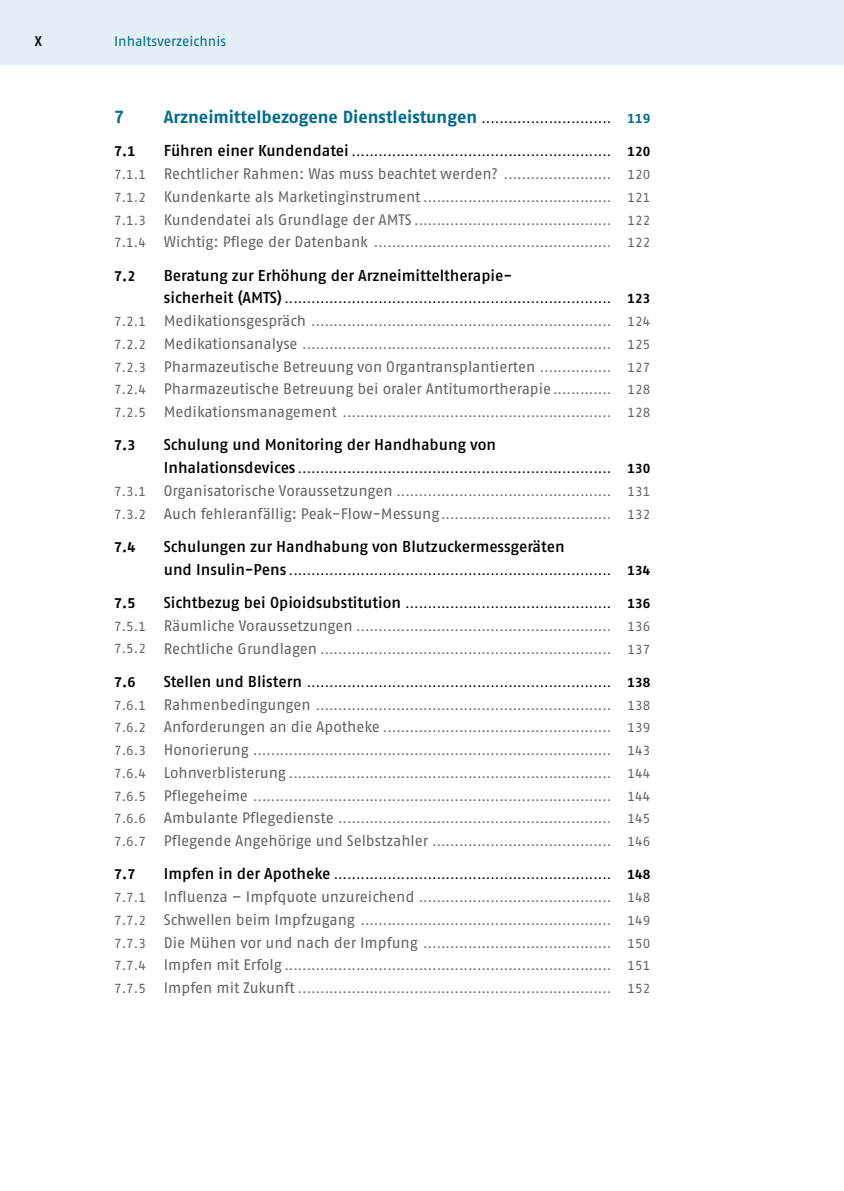
<style>
.page{position:relative;width:844px;height:1191px;background:#fff}
.page>*{position:absolute;margin:0;border:0;box-sizing:border-box;transform-origin:0 0}
.t1{font:700 17.5px "Fago Pro";color:#006b8d}
.t2{font:600 15.75px "Fago Pro";letter-spacing:-.005em;color:#000}
.t3{font:15.4px/22.8px "Fago Pro";letter-spacing:-.005em;color:#646363}
.t4{font:700 14px "Fago Pro";color:#000}
.t5{font:14px "Fago Pro";color:#006b8d}
.t6{font:600 14px "Fago Pro";color:#000}
.t7{font:13.12px/22.8px "Fago Pro";color:#646363;text-align:justify}
.t8{font:13.12px "Fago Pro";color:#000}
.s1{font-weight:400;font-size:13.12px;color:#000}
.s2{font-size:13.12px}
.s3{font-weight:600;font-size:15.75px}
.s4{font-weight:700}
.s5{font-size:15.4px}
.s6{font-weight:600;font-size:15.75px;color:#000}
.s7{color:#000}
.s8{font-weight:700;color:#000}
</style>
<div class="page">
<div style="left:114px;top:0;width:729px;height:64px;background:#e3eff5"></div>
<div style="left:0;top:0;width:114px;height:64px;background:#e3eff5"></div>
<p class="t6" style="left:35px;top:32px;width:9px">X</p>
<p class="t5" style="left:114px;top:32px;width:113px">Inhaltsverzeichnis</p>
<h1 class="t1" style="left:114px;top:106px;width:12px">7</h1>
<h1 class="t1" style="left:164px;top:106px;width:488px">Arzneimittelbezogene Dienstleistungen <span class="s1">.............................</span> <span class="s2">119</span></h1>
<p class="t4" style="left:114px;top:143px;width:23px">7.1</p>
<p class="t8" style="left:164px;top:144px;width:488px"><span class="s3">Führen einer Kundendatei</span> .......................................................... <span class="s4">120</span></p>
<p class="t3" style="left:114px;top:162px;width:537px"><span class="s2">7.1.1</span> Rechtlicher Rahmen: Was muss beachtet werden? <span class="s2">........................ 120</span></p>
<p class="t7" style="left:114px;top:186px;width:537px">7.1.2 <span class="s5">Kundenkarte als Marketinginstrument</span> .......................................... 121<br>7.1.3 <span class="s5">Kundendatei als Grundlage der AMTS</span> ............................................ 122<br>7.1.4 <span class="s5">Wichtig: Pflege der Datenbank</span> ..................................................... 122</p>
<p class="t4" style="left:114px;top:267px;width:23px">7.2</p>
<p class="t2" style="left:164px;top:266px;width:350px">Beratung zur Erhöhung der Arzneimitteltherapie-</p>
<p class="t7" style="left:114px;top:287px;width:537px;text-indent:50px"><span class="s6">sicherheit (AMTS)</span> <span class="s7">.........................................................................</span> <span class="s8">123<br></span>7.2.1 <span class="s5">Medikationsgespräch</span> ................................................................... 124<br>7.2.2 <span class="s5">Medikationsanalyse</span> ..................................................................... 125</p>
<p class="t3" style="left:114px;top:355px;width:537px"><span class="s2">7.2.3</span> Pharmazeutische Betreuung von Organtransplantierten <span class="s2">................ 127<br>7.2.4</span> Pharmazeutische Betreuung bei oraler Antitumortherapie<span class="s2">............. 128</span></p>
<p class="t7" style="left:114px;top:401px;width:537px">7.2.5 <span class="s5">Medikationsmanagement</span> ............................................................ 128</p>
<p class="t4" style="left:114px;top:437px;width:23px">7.3</p>
<p class="t2" style="left:164px;top:435px;width:333px">Schulung und Monitoring der Handhabung von</p>
<p class="t7" style="left:114px;top:457px;width:537px;text-indent:50px"><span class="s6">Inhalationsdevices</span> <span class="s7">......................................................................</span> <span class="s8">130<br></span>7.3.1 <span class="s5">Organisatorische Voraussetzungen</span> ................................................ 131<br>7.3.2 <span class="s5">Auch fehleranfällig: Peak-Flow-Messung</span>...................................... 132</p>
<p class="t4" style="left:114px;top:538px;width:23px">7.4</p>
<p class="t2" style="left:164px;top:537px;width:402px">Schulungen zur Handhabung von Blutzuckermessgeräten</p>
<p class="t8" style="left:164px;top:562px;width:488px"><span class="s3">und Insulin-Pens</span> ........................................................................ <span class="s4">134</span></p>
<p class="t4" style="left:114px;top:594px;width:23px">7.5</p>
<p class="t7" style="left:114px;top:592px;width:537px;text-indent:50px"><span class="s6">Sichtbezug bei Opioidsubstitution</span> <span class="s7">..............................................</span> <span class="s8">136<br></span>7.5.1 <span class="s5">Räumliche Voraussetzungen</span> ......................................................... 136<br>7.5.2 <span class="s5">Rechtliche Grundlagen</span> ................................................................. 137</p>
<p class="t4" style="left:114px;top:673px;width:23px">7.6</p>
<p class="t7" style="left:114px;top:671px;width:537px;text-indent:50px"><span class="s6">Stellen und Blistern</span> <span class="s7">....................................................................</span> <span class="s8">138<br></span>7.6.1 <span class="s5">Rahmenbedingungen</span> .................................................................. 138<br>7.6.2 <span class="s5">Anforderungen an die Apotheke</span> ................................................... 139<br>7.6.3 <span class="s5">Honorierung</span> ................................................................................ 143<br>7.6.4 <span class="s5">Lohnverblisterung</span> ........................................................................ 144<br>7.6.5 <span class="s5">Pflegeheime</span> ................................................................................ 144<br>7.6.6 <span class="s5">Ambulante Pflegedienste</span> ............................................................. 145<br>7.6.7 <span class="s5">Pflegende Angehörige und Selbstzahler</span> ........................................ 146</p>
<p class="t4" style="left:114px;top:866px;width:23px">7.7</p>
<p class="t7" style="left:114px;top:863px;width:537px;text-indent:50px"><span class="s6">Impfen in der Apotheke</span> <span class="s7">..............................................................</span> <span class="s8">148<br></span>7.7.1 <span class="s5">Influenza – Impfquote unzureichend</span> ........................................... 148<br>7.7.2 <span class="s5">Schwellen beim Impfzugang</span> ........................................................ 149<br>7.7.3 <span class="s5">Die Mühen vor und nach der Impfung</span> .......................................... 150<br>7.7.4 <span class="s5">Impfen mit Erfolg</span> ......................................................................... 151<br>7.7.5 <span class="s5">Impfen mit Zukunft</span> ...................................................................... 152</p>
</div>
